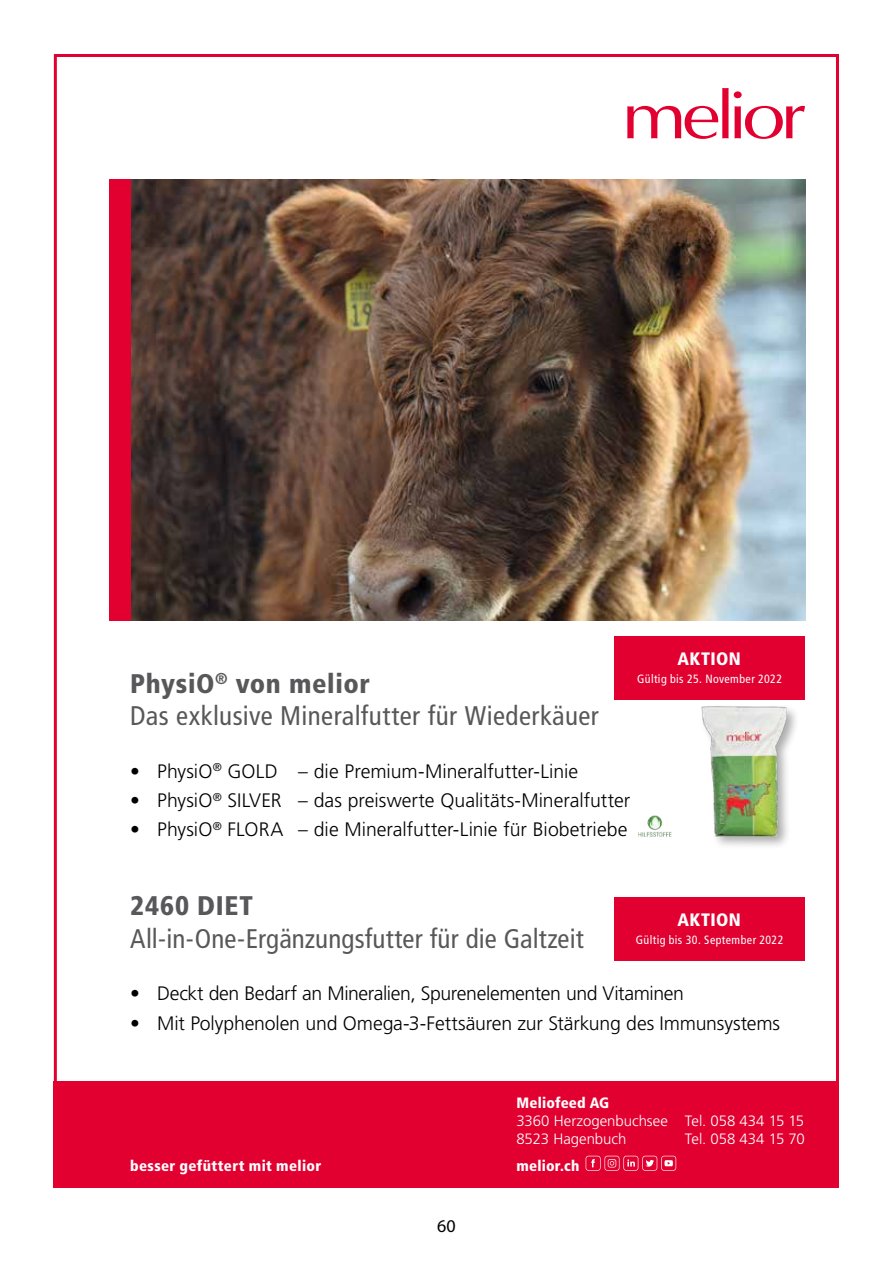
<style>
.page{position:relative;width:893px;height:1263px;background:#fff}
.page>*{position:absolute;margin:0;border:0;box-sizing:border-box;transform-origin:0 0}
.t1{font:condensed 27px/32.4px "Frutiger LT Std";letter-spacing:.01em;color:#58585a}
.t2{font:900 condensed 27px "Frutiger LT Std";letter-spacing:.03em;color:#58585a}
.t3{font:300 19.5px "Frutiger LT Std";letter-spacing:-.005em;color:#000}
.t4{font:900 condensed 18px "Frutiger LT Std";letter-spacing:.02em;color:#fff}
.t5{font:18px "Myriad Pro";color:#000}
.t6{font:300 15px/18px "Frutiger LT Std";color:#fff}
.t7{font:900 condensed 15px "Frutiger LT Std";letter-spacing:.02em;color:#fff}
.t8{font:condensed 12px "Frutiger LT Std";letter-spacing:.03em;color:#fff}
.s1{font-weight:900}
</style>
<div class="page">
<img style="left:130px;top:180px;width:675px;height:441px">
<img style="left:639px;top:815px;width:33px;height:21px">
<div style="left:54px;top:1081px;width:785px;height:107px;background:#e20030"></div>
<svg style="left:627px;top:88px;width:101px;height:51px"></svg>
<svg style="left:734px;top:91px;width:71px;height:48px"></svg>
<div style="left:109px;top:180px;width:21px;height:441px;background:#e20030"></div>
<div style="left:700px;top:704px;width:100px;height:146px;background:#58585a;opacity:.5"></div>
<img style="left:700px;top:704px;width:88px;height:133px">
<div style="left:614px;top:636px;width:191px;height:63px;background:#e20030"></div>
<div style="left:614px;top:897px;width:191px;height:63px;background:#e20030"></div>
<svg style="left:586px;top:1156px;width:90px;height:15px"></svg>
<p class="t4" style="left:678px;top:648px;width:65px">AKTION</p>
<p class="t8" style="left:637px;top:672px;width:146px">Gültig bis 25. November 2022</p>
<h1 class="t1" style="left:130px;top:668px;width:470px"><span class="s1">PhysiO</span><sup>®</sup> <span class="s1">von melior<br></span>Das exklusive Mineralfutter für Wiederkäuer</h1>
<p class="t3" style="left:130px;top:760px;width:449px">• PhysiO<sup>®</sup> GOLD – die Premium-Mineralfutter-Linie</p>
<p class="t3" style="left:130px;top:789px;width:502px">• PhysiO<sup>®</sup> SILVER – das preiswerte Qualitäts-Mineralfutter</p>
<p class="t3" style="left:130px;top:819px;width:499px">• PhysiO<sup>®</sup> FLORA – die Mineralfutter-Linie für Biobetriebe</p>
<h1 class="t2" style="left:130px;top:890px;width:124px">2460 DIET</h1>
<h1 class="t1" style="left:130px;top:922px;width:455px">All-in-One-Ergänzungsfutter für die Galtzeit</h1>
<p class="t3" style="left:130px;top:983px;width:555px">• Deckt den Bedarf an Mineralien, Spurenelementen und Vitaminen</p>
<p class="t3" style="left:130px;top:1012px;width:651px">• Mit Polyphenolen und Omega-3-Fettsäuren zur Stärkung des Immunsystems</p>
<p class="t4" style="left:678px;top:909px;width:65px">AKTION</p>
<p class="t8" style="left:636px;top:933px;width:149px">Gültig bis 30. September 2022</p>
<p class="t7" style="left:130px;top:1156px;width:193px">besser gefüttert mit melior</p>
<p class="t5" style="left:437px;top:1215px;width:20px">60</p>
<p class="t7" style="left:516px;top:1093px;width:94px">Meliofeed AG</p>
<p class="t6" style="left:516px;top:1112px;width:289px">3360 Herzogenbuchsee Tel. 058 434 15 15<br>8523 Hagenbuch</p>
<p class="t6" style="left:685px;top:1130px;width:121px">Tel. 058 434 15 70</p>
<p class="t7" style="left:516px;top:1156px;width:64px">melior.ch</p>
</div>
